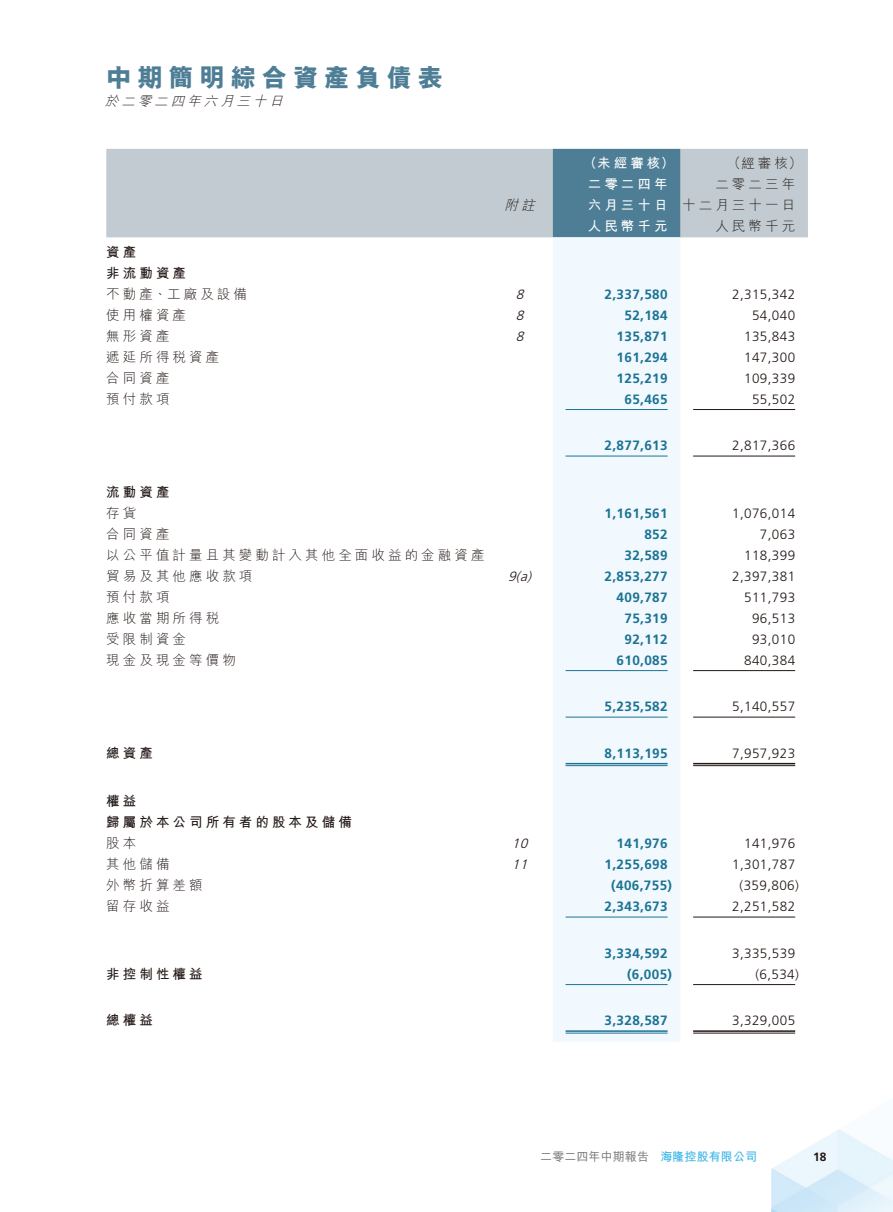
<style>
.page{position:relative;width:893px;height:1212px;background:#fff}
.page>*{position:absolute;margin:0;border:0;box-sizing:border-box;transform-origin:0 0}
.t1{font:25.5px "M Hei HK Xbold E Ten B5 H";letter-spacing:.22em;color:#4e7e96}
.t2{font:300 13.5px "Frutiger LT Std";letter-spacing:.03em;color:#231916}
.t3{font:700 13.5px "Frutiger LT Std";letter-spacing:.03em;color:#1c7393}
.t4{font:13.5px/21px "M Hei HK Light E Ten B5 H";letter-spacing:.23em;color:#231916;text-align:right}
.t5{font:13.5px/21px "M Hei HK Bold E Ten B5 H";letter-spacing:.23em;color:#231916}
.t6{font:13.5px/21px "M Hei HK Bold E Ten B5 H";letter-spacing:.23em;color:#fff}
.t7{font:italic 13.5px "M Hei HK Light E Ten B5 H";color:#231916}
.t8{font:italic 300 13.5px "Frutiger LT Std";color:#231916}
.t9{font:12px "M Hei HK Medium E Ten B5 H";letter-spacing:.01em;color:#717171}
.t10{font:700 12px "Frutiger LT Std";color:#231916}
.s1{font-family:"M Hei HK Bold E Ten B5 H";color:#3bb5e7}
</style>
<div class="page">
<img style="left:771px;top:1129px;width:122px;height:83px">
<div style="left:106px;top:149px;width:702px;height:88px;background:#c1cbd1"></div>
<div style="left:553px;top:149px;width:127px;height:88px;background:#4e7e96"></div>
<div style="left:553px;top:237px;width:127px;height:805px;background:#f2f9fe"></div>
<hr style="left:566px;top:409px;width:102px;height:1px;background:#1c7393">
<hr style="left:693px;top:409px;width:102px;height:1px;background:#231916">
<hr style="left:566px;top:456px;width:102px;height:1px;background:#1c7393">
<hr style="left:693px;top:456px;width:102px;height:1px;background:#231916">
<hr style="left:566px;top:670px;width:102px;height:1px;background:#1c7393">
<hr style="left:693px;top:670px;width:102px;height:1px;background:#231916">
<hr style="left:566px;top:717px;width:102px;height:1px;background:#1c7393">
<hr style="left:693px;top:717px;width:102px;height:1px;background:#231916">
<hr style="left:566px;top:763px;width:102px;height:1px;background:#1c7393">
<hr style="left:566px;top:765px;width:102px;height:1px;background:#1c7393">
<hr style="left:693px;top:763px;width:102px;height:1px;background:#231916">
<hr style="left:693px;top:765px;width:102px;height:1px;background:#231916">
<hr style="left:566px;top:917px;width:102px;height:1px;background:#1c7393">
<hr style="left:693px;top:917px;width:102px;height:1px;background:#231916">
<hr style="left:566px;top:984px;width:102px;height:1px;background:#1c7393">
<hr style="left:693px;top:984px;width:102px;height:1px;background:#231916">
<hr style="left:566px;top:1030px;width:102px;height:2px;background:#1c7393">
<hr style="left:566px;top:1033px;width:102px;height:1px;background:#1c7393">
<hr style="left:693px;top:1030px;width:102px;height:2px;background:#231916">
<hr style="left:693px;top:1033px;width:102px;height:1px;background:#231916">
<h1 class="t1" style="left:106px;top:67px;width:338px">中期簡明綜合資產負債表</h1>
<p class="t7" style="left:105px;top:96px;width:183px">於二零二四年六月三十日</p>
<p class="t7" style="left:504px;top:200px;width:35px">附註</p>
<p class="t6" style="left:583px;top:154px;width:92px">（未經審核）</p>
<p class="t4" style="left:727px;top:154px;width:76px">（經審核）</p>
<p class="t6" style="left:588px;top:175px;width:81px">二零二四年六月三十日</p>
<p class="t4" style="left:682px;top:175px;width:114px">二零二三年<br>十二月三十一日</p>
<p class="t6" style="left:588px;top:217px;width:81px">人民幣千元</p>
<p class="t4" style="left:715px;top:217px;width:81px">人民幣千元</p>
<p class="t5" style="left:106px;top:243px;width:81px">資產<br>非流動資產</p>
<p class="t4" style="left:106px;top:285px;width:142px">不動產、工廠及設備</p>
<p class="t8" style="left:516px;top:287px;width:13px">8</p>
<p class="t3" style="left:605px;top:287px;width:65px">2,337,580</p>
<p class="t2" style="left:732px;top:287px;width:65px">2,315,342</p>
<p class="t4" style="left:106px;top:306px;width:81px">使用權資產</p>
<p class="t8" style="left:516px;top:308px;width:13px">8</p>
<p class="t3" style="left:624px;top:308px;width:45px">52,184</p>
<p class="t2" style="left:752px;top:308px;width:45px">54,040</p>
<p class="t4" style="left:106px;top:327px;width:65px">無形資產</p>
<p class="t8" style="left:516px;top:329px;width:13px">8</p>
<p class="t3" style="left:617px;top:329px;width:53px">135,871</p>
<p class="t2" style="left:744px;top:329px;width:53px">135,843</p>
<p class="t4" style="left:106px;top:348px;width:114px">遞延所得稅資產</p>
<p class="t3" style="left:617px;top:350px;width:53px">161,294</p>
<p class="t2" style="left:744px;top:350px;width:53px">147,300</p>
<p class="t4" style="left:106px;top:369px;width:65px">合同資產</p>
<p class="t3" style="left:617px;top:371px;width:53px">125,219</p>
<p class="t2" style="left:744px;top:371px;width:53px">109,339</p>
<p class="t4" style="left:106px;top:390px;width:65px">預付款項</p>
<p class="t3" style="left:624px;top:392px;width:45px">65,465</p>
<p class="t2" style="left:752px;top:392px;width:45px">55,502</p>
<p class="t3" style="left:605px;top:439px;width:65px">2,877,613</p>
<p class="t2" style="left:732px;top:439px;width:65px">2,817,366</p>
<p class="t5" style="left:106px;top:483px;width:65px">流動資產</p>
<p class="t4" style="left:106px;top:504px;width:32px">存貨</p>
<p class="t3" style="left:605px;top:506px;width:65px">1,161,561</p>
<p class="t2" style="left:732px;top:506px;width:65px">1,076,014</p>
<p class="t4" style="left:106px;top:525px;width:65px">合同資產</p>
<p class="t3" style="left:644px;top:527px;width:25px">852</p>
<p class="t2" style="left:760px;top:527px;width:37px">7,063</p>
<p class="t4" style="left:106px;top:546px;width:380px">以公平值計量且其變動計入其他全面收益的金融資產</p>
<p class="t3" style="left:624px;top:548px;width:45px">32,589</p>
<p class="t2" style="left:744px;top:548px;width:53px">118,399</p>
<p class="t4" style="left:106px;top:567px;width:148px">貿易及其他應收款項</p>
<p class="t8" style="left:508px;top:569px;width:28px">9(a)</p>
<p class="t3" style="left:605px;top:569px;width:65px">2,853,277</p>
<p class="t2" style="left:732px;top:569px;width:65px">2,397,381</p>
<p class="t4" style="left:106px;top:588px;width:65px">預付款項</p>
<p class="t3" style="left:617px;top:590px;width:53px">409,787</p>
<p class="t2" style="left:744px;top:590px;width:53px">511,793</p>
<p class="t4" style="left:106px;top:609px;width:114px">應收當期所得稅</p>
<p class="t3" style="left:624px;top:611px;width:45px">75,319</p>
<p class="t2" style="left:752px;top:611px;width:45px">96,513</p>
<p class="t4" style="left:106px;top:630px;width:81px">受限制資金</p>
<p class="t3" style="left:624px;top:632px;width:45px">92,112</p>
<p class="t2" style="left:752px;top:632px;width:45px">93,010</p>
<p class="t4" style="left:106px;top:651px;width:131px">現金及現金等價物</p>
<p class="t3" style="left:617px;top:653px;width:53px">610,085</p>
<p class="t2" style="left:744px;top:653px;width:53px">840,384</p>
<p class="t3" style="left:605px;top:700px;width:65px">5,235,582</p>
<p class="t2" style="left:732px;top:700px;width:65px">5,140,557</p>
<p class="t5" style="left:106px;top:744px;width:48px">總資產</p>
<p class="t3" style="left:605px;top:746px;width:65px">8,113,195</p>
<p class="t2" style="left:732px;top:746px;width:65px">7,957,923</p>
<p class="t5" style="left:106px;top:792px;width:247px">權益<br>歸屬於本公司所有者的股本及儲備</p>
<p class="t4" style="left:106px;top:834px;width:32px">股本</p>
<p class="t8" style="left:512px;top:837px;width:21px">10</p>
<p class="t3" style="left:617px;top:837px;width:53px">141,976</p>
<p class="t2" style="left:744px;top:837px;width:53px">141,976</p>
<p class="t4" style="left:106px;top:855px;width:65px">其他儲備</p>
<p class="t8" style="left:512px;top:858px;width:21px">11</p>
<p class="t3" style="left:605px;top:858px;width:65px">1,255,698</p>
<p class="t2" style="left:732px;top:858px;width:65px">1,301,787</p>
<p class="t4" style="left:106px;top:876px;width:98px">外幣折算差額</p>
<p class="t3" style="left:611px;top:879px;width:62px">(406,755)</p>
<p class="t2" style="left:740px;top:879px;width:61px">(359,806)</p>
<p class="t4" style="left:106px;top:897px;width:65px">留存收益</p>
<p class="t3" style="left:605px;top:900px;width:65px">2,343,673</p>
<p class="t2" style="left:732px;top:900px;width:65px">2,251,582</p>
<p class="t3" style="left:605px;top:946px;width:65px">3,334,592</p>
<p class="t2" style="left:732px;top:946px;width:65px">3,335,539</p>
<p class="t5" style="left:106px;top:965px;width:98px">非控制性權益</p>
<p class="t3" style="left:627px;top:967px;width:47px">(6,005)</p>
<p class="t2" style="left:755px;top:967px;width:45px">(6,534)</p>
<p class="t5" style="left:106px;top:1011px;width:48px">總權益</p>
<p class="t3" style="left:605px;top:1014px;width:65px">3,328,587</p>
<p class="t2" style="left:732px;top:1014px;width:65px">3,329,005</p>
<p class="t9" style="left:540px;top:1152px;width:218px">二零二四年中期報告 <span class="s1">海隆控股有限公司</span></p>
<p class="t10" style="left:813px;top:1151px;width:15px">18</p>
</div>
